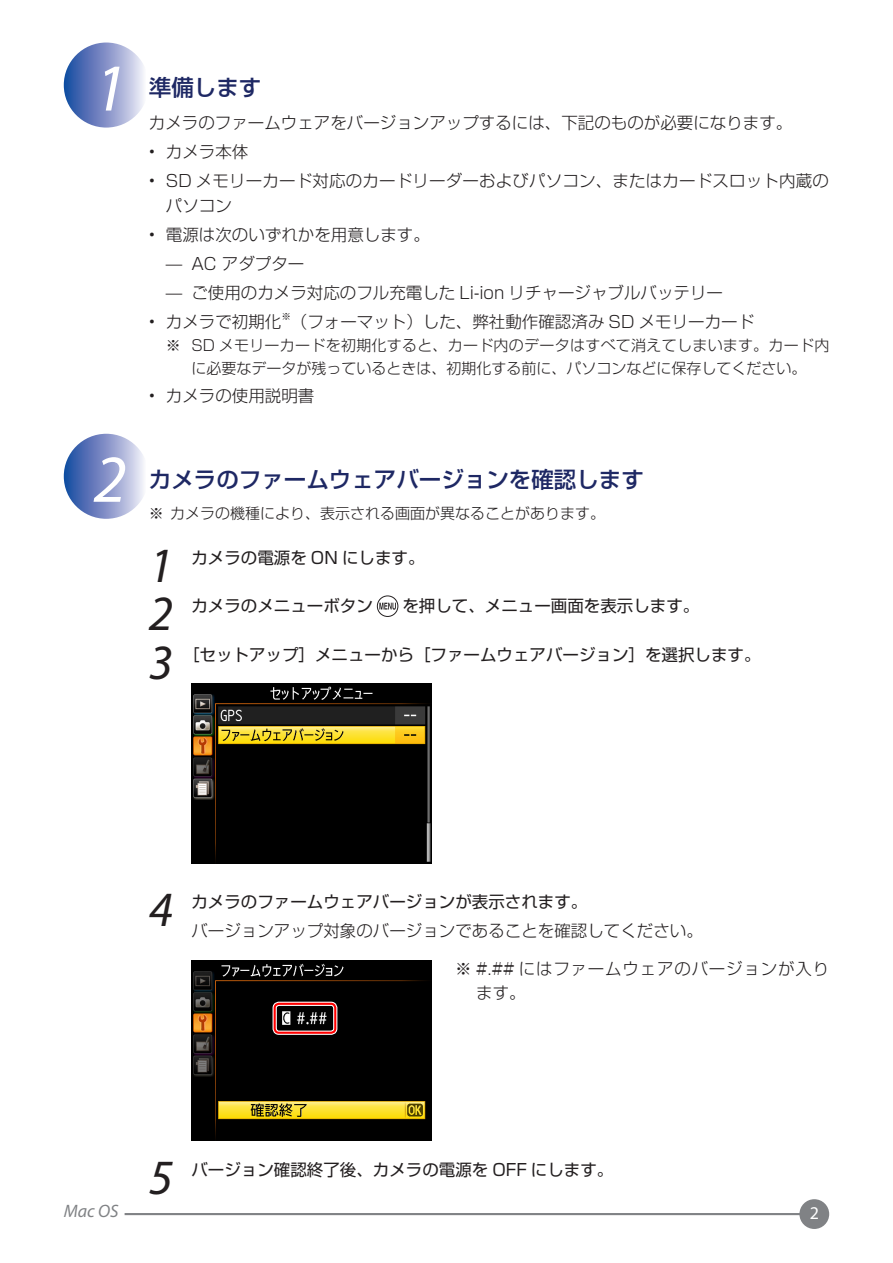
<style>
.page{position:relative;width:893px;height:1263px;background:#fff}
.page>*{position:absolute;margin:0;border:0;box-sizing:border-box;transform-origin:0 0}
.t1{font:italic 67.5px "Myriad Pro";color:#fff}
.t2{font:italic 49.5px "Myriad Pro";color:#231f20}
.t3{font:500 22.5px "Shin Go Pro";color:#1e2864}
.t4{font:italic 18px "Myriad Pro";color:#808285}
.t5{font:18px "Myriad Pro";color:#fff}
.t6{font:300 16.5px/29px "Shin Go Pro";color:#231f20}
.t7{font:16.5px "Shin Go Pro";color:#231f20}
.t8{font:300 16.5px/24.8px "Shin Go Pro";letter-spacing:.05em;color:#231f20}
.t9{font:300 15px "Shin Go Pro";color:#231f20}
.t10{font:300 15px "Shin Go Pro";letter-spacing:.02em;color:#231f20}
.t11{font:300 9.6px "Shin Go Pro";color:#231f20}
</style>
<div class="page">
<hr style="left:125px;top:1213px;width:689px;height:2px;background:#808285">
<div style="left:799px;top:1199px;width:30px;height:30px;background:#808285;border-radius:50%"></div>
<div style="left:64px;top:43px;width:85px;height:85px;background:linear-gradient(to right,#14419d,#fcf3fa);border-radius:43px"></div>
<div style="left:64px;top:434px;width:85px;height:85px;background:linear-gradient(to right,#14419c,#fcf3fb);border-radius:43px"></div>
<svg style="left:379px;top:603px;width:17px;height:7px"></svg>
<div style="left:377px;top:595px;width:21px;height:22px;border:1px solid #231f20;border-radius:50%"></div>
<img style="left:191px;top:684px;width:240px;height:180px">
<img style="left:191px;top:960px;width:240px;height:180px">
<div style="left:273px;top:1002px;width:64px;height:33px;border:4px solid #fff;border-radius:4px"></div>
<div style="left:274px;top:1003px;width:62px;height:31px;border:2px solid #f00;border-radius:4px"></div>
<h1 class="t1" style="left:94px;top:46px;width:35px">1</h1>
<h1 class="t1" style="left:94px;top:437px;width:35px">2</h1>
<h3 class="t3" style="left:149px;top:69px;width:114px">準備します</h3>
<p class="t6" style="left:166px;top:106px;width:628px;text-indent:-17px">カメラのファームウェアをバージョンアップするには、下記のものが必要になります。カメラ本体</p>
<p class="t6" style="left:149px;top:135px;width:8px">•</p>
<p class="t6" style="left:149px;top:164px;width:8px">•</p>
<p class="t6" style="left:149px;top:218px;width:8px">•</p>
<p class="t6" style="left:149px;top:305px;width:8px">•</p>
<p class="t6" style="left:149px;top:379px;width:8px">•</p>
<p class="t6" style="left:166px;top:164px;width:665px">SD メモリーカード対応のカードリーダーおよびパソコン、またはカードスロット内蔵の</p>
<p class="t6" style="left:166px;top:189px;width:265px">パソコン<br>電源は次のいずれかを用意します。</p>
<p class="t6" style="left:166px;top:247px;width:18px">—</p>
<p class="t6" style="left:166px;top:276px;width:18px">—</p>
<p class="t6" style="left:191px;top:247px;width:115px">AC アダプター</p>
<p class="t6" style="left:191px;top:276px;width:533px">ご使用のカメラ対応のフル充電した Li-ion リチャージャブルバッテリー</p>
<p class="t11" style="left:281px;top:308px;width:11px">※</p>
<p class="t6" style="left:166px;top:305px;width:117px">カメラで初期化</p>
<p class="t6" style="left:291px;top:305px;width:465px">（フォーマット）した、弊社動作確認済み SD メモリーカード</p>
<p class="t9" style="left:166px;top:333px;width:16px">※</p>
<p class="t10" style="left:191px;top:333px;width:639px">SD メモリーカードを初期化すると、カード内のデータはすべて消えてしまいます。カード内</p>
<p class="t9" style="left:191px;top:356px;width:617px">に必要なデータが残っているときは、初期化する前に、パソコンなどに保存してください。</p>
<p class="t6" style="left:166px;top:379px;width:150px">カメラの使用説明書</p>
<h3 class="t3" style="left:149px;top:460px;width:496px">カメラのファームウェアバージョンを確認します</h3>
<p class="t9" style="left:149px;top:501px;width:458px">※ カメラの機種により、表示される画面が異なることがあります。</p>
<p class="t7" style="left:191px;top:544px;width:235px">カメラの電源を ON にします。</p>
<h2 class="t2" style="left:149px;top:535px;width:26px">1</h2>
<h2 class="t2" style="left:149px;top:583px;width:26px">2</h2>
<h2 class="t2" style="left:149px;top:632px;width:26px">3</h2>
<p class="t7" style="left:191px;top:593px;width:183px">カメラのメニューボタン</p>
<p class="t7" style="left:402px;top:593px;width:298px">を押して、メニュー画面を表示します。</p>
<p class="t7" style="left:183px;top:641px;width:579px">［セットアップ］メニューから［ファームウェアバージョン］を選択します。</p>
<h2 class="t2" style="left:149px;top:879px;width:26px">4</h2>
<p class="t7" style="left:191px;top:888px;width:398px">カメラのファームウェアバージョンが表示されます。</p>
<p class="t6" style="left:191px;top:914px;width:513px">バージョンアップ対象のバージョンであることを確認してください。</p>
<p class="t8" style="left:476px;top:954px;width:354px;text-indent:-21px">※ #.## にはファームウェアのバージョンが入ります。</p>
<p class="t4" style="left:64px;top:1200px;width:56px">Mac OS</p>
<h2 class="t2" style="left:149px;top:1147px;width:26px">5</h2>
<p class="t7" style="left:191px;top:1156px;width:423px">バージョン確認終了後、カメラの電源を OFF にします。</p>
<p class="t5" style="left:810px;top:1202px;width:11px">2</p>
</div>
